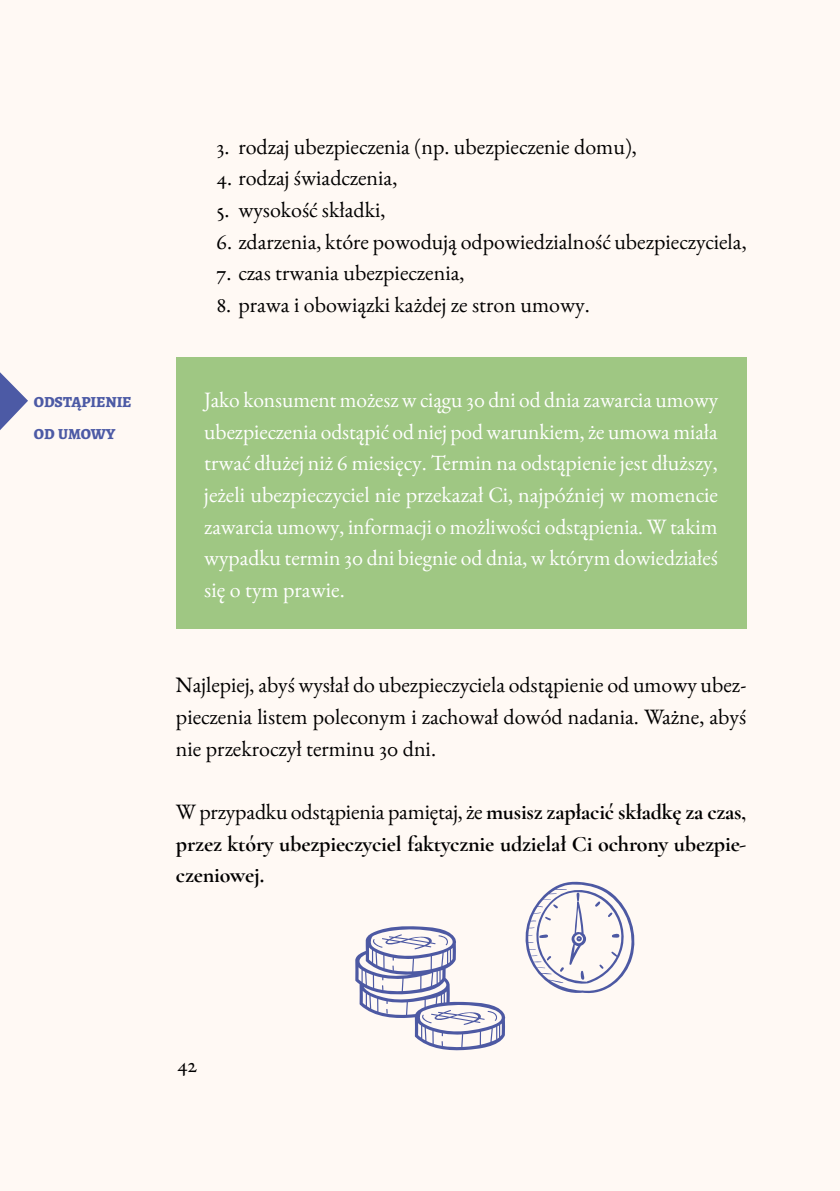
<style>
.page{position:relative;width:840px;height:1191px;background:#fff}
.page>*{position:absolute;margin:0;border:0;box-sizing:border-box;transform-origin:0 0}
.t1{font:22px/31.6px "EB Garamond";color:#000;text-align:justify}
.t2{font:22px/31.6px "EB Garamond";color:#fff;text-align:justify}
.t3{font:700 22px/31.6px "Cormorant Garamond";letter-spacing:-.01em;color:#000}
.t4{font:800 15.4px/31.6px "Alegreya";color:#4c5aa5}
.s1{font-family:"Cormorant Garamond";font-weight:700}
</style>
<div class="page">
<div style="left:0;top:0;width:839px;height:1191px;background:#fff9f4"></div>
<svg style="left:525px;top:881px;width:110px;height:113px"></svg>
<svg style="left:355px;top:926px;width:150px;height:125px"></svg>
<div style="left:176px;top:357px;width:570px;height:272px;background:#9fc783"></div>
<svg style="left:0;top:372px;width:28px;height:58px"></svg>
<p class="t4" style="left:34px;top:386px;width:99px">ODSTĄPIENIE<br>OD UMOWY</p>
<p class="t1" style="left:216px;top:130px;width:422px">3. rodzaj ubezpieczenia (np. ubezpieczenie domu),</p>
<p class="t1" style="left:216px;top:162px;width:182px">4. rodzaj świadczenia,</p>
<p class="t1" style="left:216px;top:193px;width:170px">5. wysokość składki,</p>
<p class="t1" style="left:216px;top:225px;width:531px">6. zdarzenia, które powodują odpowiedzialność ubezpieczyciela,</p>
<p class="t1" style="left:216px;top:257px;width:249px">7. czas trwania ubezpieczenia,</p>
<p class="t1" style="left:216px;top:288px;width:375px">8. prawa i obowiązki każdej ze stron umowy.</p>
<p class="t2" style="left:204px;top:383px;width:515px">Jako konsument możesz w ciągu 30 dni od dnia zawarcia umowy ubezpieczenia odstąpić od niej pod warunkiem, że umowa miała trwać dłużej niż 6 miesięcy. Termin na odstąpienie jest dłuższy, jeżeli ubezpieczyciel nie przekazał Ci, najpóźniej w momencie zawarcia umowy, informacji o możliwości odstąpienia. W takim wypadku termin 30 dni biegnie od dnia, w którym dowiedziałeś się o tym prawie.</p>
<p class="t1" style="left:176px;top:668px;width:571px">Najlepiej, abyś wysłał do ubezpieczyciela odstąpienie od umowy ubez&shy;pieczenia listem poleconym i zachował dowód nadania. Ważne, abyś nie przekroczył terminu 30 dni.</p>
<p class="t1" style="left:176px;top:795px;width:571px">W przypadku odstąpienia pamiętaj, że <span class="s1">musisz zapłacić składkę za czas,</span></p>
<p class="t3" style="left:176px;top:827px;width:571px">przez który ubezpieczyciel faktycznie udzielał Ci ochrony ubezpie&shy;czeniowej.</p>
<p class="t1" style="left:177px;top:1048px;width:22px">42</p>
</div>
